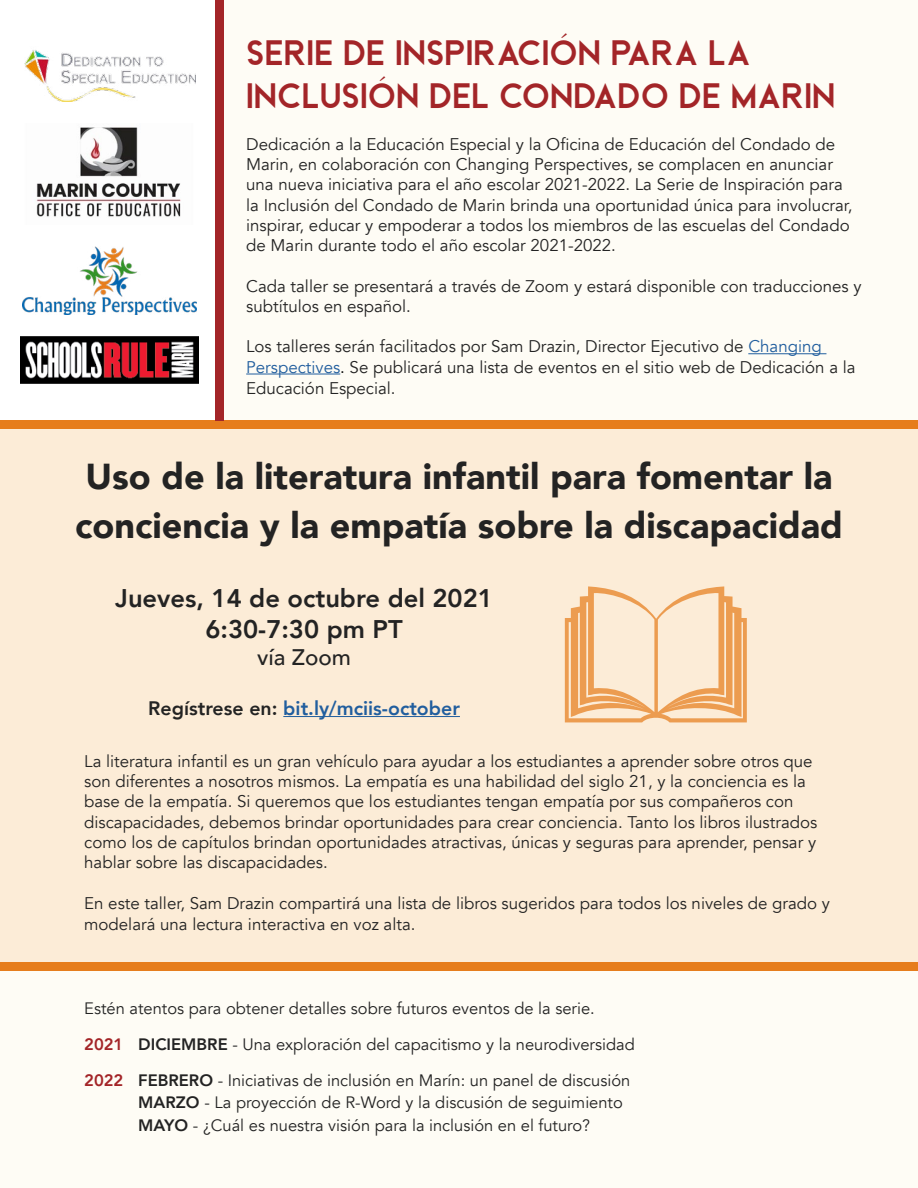
<style>
.page{position:relative;width:918px;height:1188px;background:#fff}
.page>*{position:absolute;margin:0;border:0;box-sizing:border-box;transform-origin:0 0}
.t1{font:900 36px/48.6px "Avenir";color:#232323}
.t2{font:36px/43.2px "Beckman Free";color:#a32528}
.t3{font:800 25.5px/30.6px "Avenir";color:#232323;text-align:center}
.t4{font:500 22.5px "Avenir";color:#232323}
.t5{font:800 19.5px "Avenir";color:#215e9e}
.t6{font:16.8px/20.2px "Avenir";color:#232323}
.t7{font:16.5px/36px "Avenir";color:#232323}
.s1{color:#215e9e}
.s2{color:#000}
.s3{color:#232323}
.s4{font-weight:800;color:#a32528}
.s5{font-weight:800}
</style>
<div class="page">
<div style="left:0;top:971px;width:918px;height:217px;background:#fefcf5"></div>
<div style="left:219px;top:0;width:699px;height:425px;background:#fefcf5"></div>
<div style="left:0;top:424px;width:918px;height:538px;background:#fcecd7"></div>
<hr style="left:748px;top:353px;width:78px;height:1px;background:#215e9e">
<hr style="left:246px;top:374px;width:94px;height:1px;background:#215e9e">
<img style="left:24px;top:50px;width:171px;height:51px">
<img style="left:36px;top:127px;width:145px;height:90px">
<img style="left:21px;top:336px;width:178px;height:48px">
<img style="left:23px;top:246px;width:174px;height:68px">
<div style="left:0;top:420px;width:918px;height:9px;background:#e67d1c"></div>
<div style="left:215px;top:0;width:9px;height:420px;background:#a32528"></div>
<svg style="left:565px;top:586px;width:182px;height:136px"></svg>
<hr style="left:283px;top:716px;width:177px;height:1px;background:#215e9e">
<div style="left:0;top:962px;width:918px;height:9px;background:#e67d1c"></div>
<h1 class="t2" style="left:246px;top:31px;width:591px">SERIE DE INSPIRACIÓN PARA LA<br>INCLUSIÓN DEL CONDADO DE MARIN</h1>
<p class="t6" style="left:246px;top:134px;width:608px">Dedicación a la Educación Especial y la Oficina de Educación del Condado de Marin, en colaboración con Changing Perspectives, se complacen en anunciar una nueva iniciativa para el año escolar 2021-2022. La Serie de Inspiración para la Inclusión del Condado de Marin brinda una oportunidad única para involucrar, inspirar, educar y empoderar a todos los miembros de las escuelas del Condado de Marin durante todo el año escolar 2021-2022.</p>
<p class="t6" style="left:246px;top:276px;width:617px">Cada taller se presentará a través de Zoom y estará disponible con traducciones y subtítulos en español.</p>
<p class="t6" style="left:246px;top:337px;width:611px;line-height:20.9px">Los talleres serán facilitados por Sam Drazin, Director Ejecutivo de <span class="s1">Changing<br>Perspectives</span><span class="s2">.</span> Se publicará una lista de eventos en el sitio web de Dedicación a la<br>Educación Especial.</p>
<h1 class="t1" style="left:75px;top:452px;width:769px">Uso de la literatura infantil para fomentar la conciencia y la empatía sobre la discapacidad</h1>
<h2 class="t3" style="left:115px;top:583px;width:379px">Jueves, 14 de octubre del 2021<br>6:30-7:30 pm PT</h2>
<h3 class="t4" style="left:257px;top:637px;width:95px">vía Zoom</h3>
<p class="t5" style="left:148px;top:693px;width:313px"><span class="s3">Regístrese en:</span> bit.ly/mciis-october</p>
<p class="t6" style="left:84px;top:751px;width:735px">La literatura infantil es un gran vehículo para ayudar a los estudiantes a aprender sobre otros que son diferentes a nosotros mismos. La empatía es una habilidad del siglo 21, y la conciencia es la base de la empatía. Si queremos que los estudiantes tengan empatía por sus compañeros con discapacidades, debemos brindar oportunidades para crear conciencia. Tanto los libros ilustrados como los de capítulos brindan oportunidades atractivas, únicas y seguras para aprender, pensar y hablar sobre las discapacidades.</p>
<p class="t6" style="left:84px;top:892px;width:747px;line-height:21.6px">En este taller, Sam Drazin compartirá una lista de libros sugeridos para todos los niveles de grado y modelará una lectura interactiva en voz alta.</p>
<p class="t7" style="left:84px;top:990px;width:552px">Estén atentos para obtener detalles sobre futuros eventos de la serie.<br><span class="s4">2021</span> <span class="s5">DICIEMBRE</span> - Una exploración del capacitismo y la neurodiversidad<br><span class="s4">2022</span> <span class="s5">FEBRERO</span> - Iniciativas de inclusión en Marín: un panel de discusión</p>
<p class="t7" style="left:138px;top:1092px;width:486px;line-height:22.5px"><span class="s5">MARZO</span> - La proyección de R-Word y la discusión de seguimiento<br><span class="s5">MAYO</span> - ¿Cuál es nuestra visión para la inclusión en el futuro?</p>
</div>
